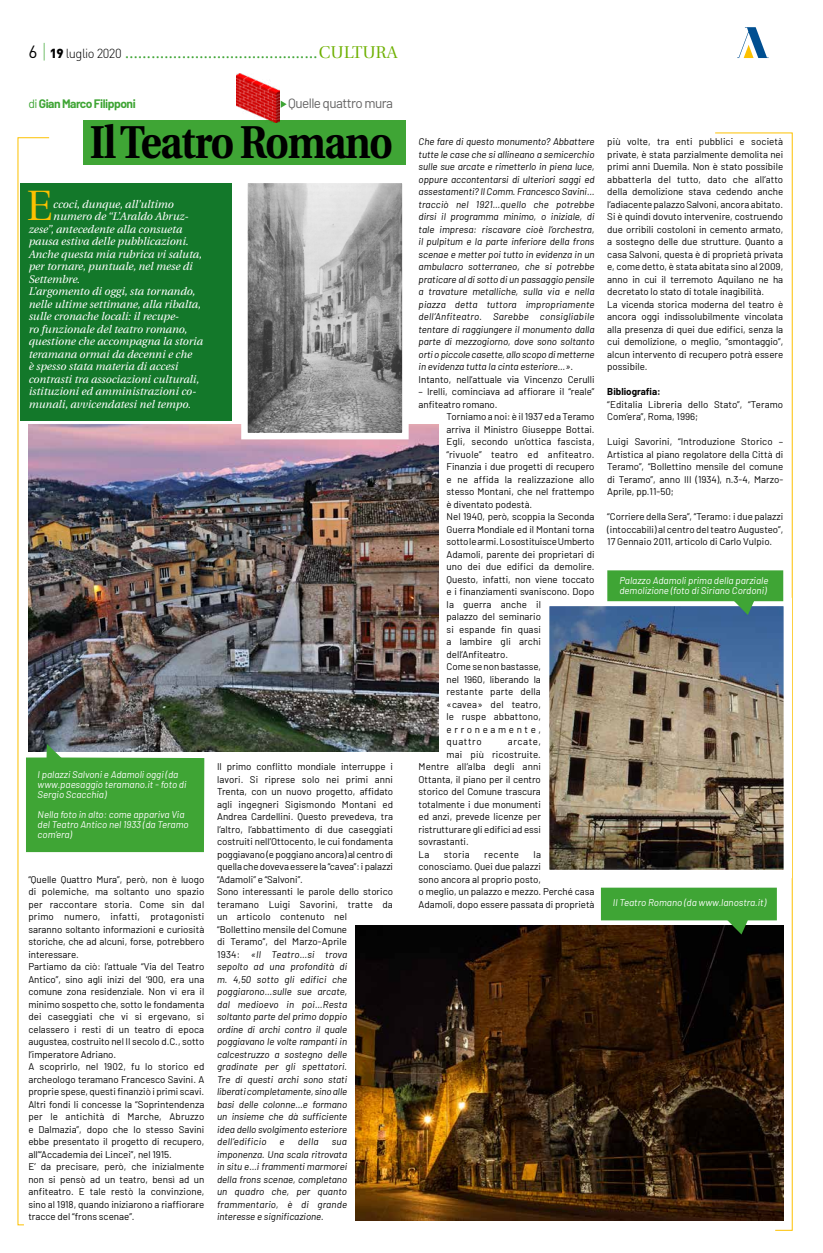
<style>
.page{position:relative;width:823px;height:1253px;background:#fff}
.page>*{position:absolute;margin:0;border:0;box-sizing:border-box;transform-origin:0 0}
.t1{font:700 46px "Utopia";letter-spacing:-.03em;color:#000;scale:.87 1}
.t2{font:42.3px "Utopia Titling";color:#fdc100}
.t3{font:17px "Utopia Titling";letter-spacing:-.015em;color:#3fa535}
.t4{font:13.5px "Barlow";letter-spacing:-.04em;color:#646363}
.t5{font:700 12px "Barlow";letter-spacing:-.04em;color:#3fa535}
.t6{font:italic 11px "Utopia";color:#fff}
.t7{font:9.8px/12.5px "Barlow";color:#000}
.t8{font:italic 9.8px/12.5px "Barlow";color:#000;text-align:justify}
.t9{font:italic 9.8px/10px "Barlow";color:#fff}
.t10{font:700 9.8px "Barlow";color:#000}
.t11{font:9.8px "Barlow";letter-spacing:.03em;color:#000}
.s1{font-family:"DIN Pro";font-size:17.5px;color:#000}
.s2{font-family:"DIN Pro";font-size:20.5px}
.s3{font-family:"DIN Pro";font-weight:900;font-size:13px;color:#000}
.s4{font-family:"DIN Pro";font-weight:300;font-size:13px;color:#000}
.s5{color:#6eb000}
.s6{font-weight:400}
.s7{font-style:italic}
.s8{font-style:normal}
</style>
<div class="page">
<svg style="left:737px;top:27px;width:31px;height:31px"></svg>
<div style="left:20px;top:183px;width:211px;height:237px;background:#13782a"></div>
<svg style="left:714px;top:132px;width:78px;height:1099px"></svg>
<img style="left:204px;top:424px;width:234px;height:327px">
<img style="left:355px;top:925px;width:427px;height:295px">
<svg style="left:238px;top:183px;width:173px;height:260px;background:#a4a3a3"></svg>
<img style="left:17px;top:137px;width:187px;height:1088px">
<div style="left:83px;top:120px;width:322px;height:45px;background:#3fa535"></div>
<svg style="left:280px;top:101px;width:6px;height:7px"></svg>
<img style="left:236px;top:73px;width:43px;height:49px">
<img style="left:549px;top:594px;width:244px;height:288px">
<svg style="left:607px;top:570px;width:175px;height:45px;background:#52a15d"></svg>
<svg style="left:600px;top:888px;width:176px;height:46px;background:#4b913f"></svg>
<h3 class="t3" style="left:28px;top:43px;width:371px"><span class="s1">6</span> <span class="s2">|</span> <span class="s3">19</span> <span class="s4">luglio 2020</span> ............................................<span class="s5">CULTURA</span></h3>
<p class="t5" style="left:28px;top:95px;width:109px"><span class="s6">di</span> Gian Marco Filipponi</p>
<h3 class="t4" style="left:288px;top:93px;width:106px">Quelle quattro mura</h3>
<h1 class="t1" style="left:90px;top:116px;width:349px">Il Teatro Romano</h1>
<h2 class="t2" style="left:26px;top:183px;width:28px">E</h2>
<p class="t6" style="left:53px;top:198px;width:122px">ccoci, dunque, all’ultimo</p>
<p class="t6" style="left:53px;top:211px;width:137px">numero de “L’Araldo Abruz-</p>
<p class="t6" style="left:28px;top:223px;width:155px">zese”, antecedente alla consueta</p>
<p class="t6" style="left:28px;top:236px;width:161px">pausa estiva delle pubblicazioni.</p>
<p class="t6" style="left:28px;top:248px;width:175px">Anche questa mia rubrica vi saluta,</p>
<p class="t6" style="left:28px;top:261px;width:165px">per tornare, puntuale, nel mese di</p>
<p class="t6" style="left:28px;top:273px;width:53px">Settembre.</p>
<p class="t6" style="left:28px;top:286px;width:168px">L’argomento di oggi, sta tornando,</p>
<p class="t6" style="left:28px;top:298px;width:174px">nelle ultime settimane, alla ribalta,</p>
<p class="t6" style="left:28px;top:311px;width:152px">sulle cronache locali: il recupe-</p>
<p class="t6" style="left:28px;top:323px;width:160px">ro funzionale del teatro romano,</p>
<p class="t6" style="left:28px;top:336px;width:176px">questione che accompagna la storia</p>
<p class="t6" style="left:28px;top:348px;width:165px">teramana ormai da decenni e che</p>
<p class="t6" style="left:28px;top:361px;width:151px">è spesso stata materia di accesi</p>
<p class="t6" style="left:28px;top:373px;width:172px">contrasti tra associazioni culturali,</p>
<p class="t6" style="left:28px;top:386px;width:169px">istituzioni ed amministrazioni co-</p>
<p class="t6" style="left:28px;top:398px;width:164px">munali, avvicendatesi nel tempo.</p>
<p class="t9" style="left:38px;top:769px;width:150px">I palazzi Salvoni e Adamoli oggi (da www.paesaggio teramano.it - foto di<br>Sergio Scacchia)</p>
<p class="t9" style="left:38px;top:809px;width:152px">Nella foto in alto: come appariva Via del Teatro Antico nel 1933 (da Teramo com’era)</p>
<p class="t7" style="left:28px;top:872px;width:177px">“Quelle Quattro Mura”, però, non è luogo di polemiche, ma soltanto uno spazio per raccontare storia. Come sin dal primo numero, infatti, protagonisti saranno soltanto informazioni e curiosità storiche, che ad alcuni, forse, potrebbero interessare.<br>Partiamo da ciò: l’attuale “Via del Teatro Antico”, sino agli inizi del ‘900, era una comune zona residenziale. Non vi era il minimo sospetto che, sotto le fondamenta dei caseggiati che vi si ergevano, si celassero i resti di un teatro di epoca augustea, costruito nel II secolo d.C., sotto l’imperatore Adriano.<br>A scoprirlo, nel 1902, fu lo storico ed archeologo teramano Francesco Savini. A proprie spese, questi finanziò i primi scavi.<br>Altri fondi li concesse la “Soprintendenza per le antichità di Marche, Abruzzo e Dalmazia”, dopo che lo stesso Savini ebbe presentato il progetto di recupero, all’“Accademia dei Lincei”, nel 1915.<br>E’ da precisare, però, che inizialmente non si pensò ad un teatro, bensì ad un anfiteatro. E tale restò la convinzione, sino al 1918, quando iniziarono a riaffiorare tracce del “frons scenae”.</p>
<p class="t7" style="left:217px;top:760px;width:177px">Il primo conflitto mondiale interruppe i lavori. Si riprese solo nei primi anni Trenta, con un nuovo progetto, affidato agli ingegneri Sigismondo Montani ed Andrea Cardellini. Questo prevedeva, tra l’altro, l’abbattimento di due caseggiati costruiti nell’Ottocento, le cui fondamenta poggiavano (e poggiano ancora) al centro di quella che doveva essere la “cavea”: i palazzi “Adamoli” e “Salvoni”.<br>Sono interessanti le parole dello storico teramano Luigi Savorini, tratte da un articolo contenuto nel “Bollettino mensile del Comune<br>di Teramo”, del Marzo-Aprile<br>1934: <span class="s7">«Il Teatro…si trova<br>sepolto ad una profondità di<br>m. 4,50 sotto gli edifici che poggiarono…sulle sue arcate,<br>dal medioevo in poi…Resta<br>soltanto parte del primo doppio<br>ordine di archi contro il quale poggiavano le volte rampanti in calcestruzzo a sostegno delle<br>gradinate per gli spettatori.<br>Tre di questi archi sono stati<br>liberati completamente, sino alle<br>basi delle colonne…e formano<br>un insieme che dà sufficiente<br>idea dello svolgimento esteriore dell’edificio</span></p>
<p class="t8" style="left:279px;top:1135px;width:7px">e</p>
<p class="t8" style="left:297px;top:1135px;width:22px">della</p>
<p class="t8" style="left:217px;top:1135px;width:131px;text-indent:115px">sua imponenza. Una scala ritrovata in situ e…i frammenti marmorei della frons scenae, completano un quadro che, per quanto frammentario, è di grande interesse e significazione.</p>
<p class="t8" style="left:418px;top:135px;width:177px;text-align:left">Che fare di questo monumento? Abbattere tutte le case che si allineano a semicerchio sulle sue arcate e rimetterlo in piena luce, oppure accontentarsi di ulteriori saggi ed assestamenti? Il Comm. Francesco Savini… tracciò nel 1921…quello che potrebbe dirsi il programma minimo, o iniziale, di tale impresa: riscavare cioè l’orchestra, il pulpitum e la parte inferiore della frons scenae e metter poi tutto in evidenza in un ambulacro sotterraneo, che si potrebbe praticare al di sotto di un passaggio pensile a travature metalliche, sulla via e nella piazza detta tuttora impropriamente dell’Anfiteatro. Sarebbe consigliabile tentare di raggiungere il monumento dalla parte di mezzogiorno, dove sono soltanto orti o piccole casette, allo scopo di metterne in evidenza tutta la cinta esteriore…»<span class="s8">.<br>Intanto, nell’attuale via Vincenzo Cerulli</span></p>
<p class="t7" style="left:418px;top:385px;width:177px">– Irelli, cominciava ad affiorare il “reale” anfiteatro romano.</p>
<p class="t7" style="left:446px;top:410px;width:149px">Torniamo a noi: è il 1937 ed a Teramo arriva il Ministro Giuseppe Bottai.<br>Egli, secondo un’ottica fascista, “rivuole” teatro ed anfiteatro.<br>Finanzia i due progetti di recupero e ne affida la realizzazione allo stesso Montani, che nel frattempo è diventato podestà.<br>Nel 1940, però, scoppia la Seconda<br>Guerra Mondiale ed il Montani torna sotto le armi. Lo sostituisce Umberto<br>Adamoli, parente dei proprietari di uno dei due edifici da demolire.<br>Questo, infatti, non viene toccato e i finanziamenti svaniscono. Dopo la guerra anche il<br>palazzo del seminario<br>si espande fin quasi<br>a lambire gli archi dell’Anfiteatro.<br>Come se non bastasse,<br>nel 1960, liberando la<br>restante parte della<br>«cavea» del teatro,<br>le ruspe abbattono, erroneamente,<br>quattro</p>
<p class="t7" style="left:507px;top:735px;width:35px">arcate,</p>
<p class="t7" style="left:446px;top:747px;width:96px">mai più ricostruite.</p>
<p class="t7" style="left:418px;top:760px;width:124px">Mentre all’alba degli anni</p>
<p class="t7" style="left:418px;top:772px;width:124px">Ottanta, il piano per il centro</p>
<p class="t7" style="left:418px;top:785px;width:124px">storico del Comune trascura</p>
<p class="t7" style="left:418px;top:797px;width:124px">totalmente i due monumenti</p>
<p class="t7" style="left:418px;top:810px;width:124px">ed anzi, prevede licenze per</p>
<p class="t7" style="left:418px;top:822px;width:124px">ristrutturare gli edifici ad essi</p>
<p class="t7" style="left:418px;top:835px;width:52px">sovrastanti.</p>
<p class="t7" style="left:418px;top:847px;width:12px">La</p>
<p class="t7" style="left:443px;top:847px;width:27px">storia</p>
<p class="t11" style="left:484px;top:847px;width:36px">recente</p>
<p class="t7" style="left:418px;top:847px;width:177px;text-indent:115px">la conosciamo. Quei due palazzi<br>sono ancora al proprio posto,<br>o meglio, un palazzo e mezzo. Perché casa<br>Adamoli, dopo essere passata di proprietà</p>
<p class="t7" style="left:607px;top:135px;width:177px">più volte, tra enti pubblici e società private, è stata parzialmente demolita nei primi anni Duemila. Non è stato possibile abbatterla del tutto, dato che all’atto della demolizione stava cedendo anche l’adiacente palazzo Salvoni, ancora abitato.<br>Si è quindi dovuto intervenire, costruendo due orribili costoloni in cemento armato, a sostegno delle due strutture. Quanto a casa Salvoni, questa è di proprietà privata e, come detto, è stata abitata sino al 2009, anno in cui il terremoto Aquilano ne ha decretato lo stato di totale inagibilità.<br>La vicenda storica moderna del teatro è ancora oggi indissolubilmente vincolata alla presenza di quei due edifici, senza la cui demolizione, o meglio, “smontaggio”, alcun intervento di recupero potrà essere possibile.</p>
<p class="t10" style="left:607px;top:385px;width:55px">Bibliografia:</p>
<p class="t7" style="left:607px;top:397px;width:177px">“Editalia Libreria dello Stato”, “Teramo<br>Com’era”, Roma, 1996;</p>
<p class="t7" style="left:607px;top:435px;width:177px;text-align:justify">Luigi Savorini, “Introduzione Storico – Artistica al piano regolatore della Città di Teramo”, “Bollettino mensile del comune di Teramo”, anno III (1934), n.3-4, Marzo-Aprile, pp.11-50;</p>
<p class="t7" style="left:607px;top:510px;width:177px;text-align:justify">“Corriere della Sera”, “Teramo: i due palazzi (intoccabili) al centro del teatro Augusteo”, 17 Gennaio 2011, articolo di Carlo Vulpio.</p>
<p class="t9" style="left:619px;top:574px;width:150px">Palazzo Adamoli prima della parziale demolizione (foto di Siriano Cordoni)</p>
<p class="t9" style="left:612px;top:896px;width:155px">Il Teatro Romano (da www.lanostra.it)</p>
</div>
